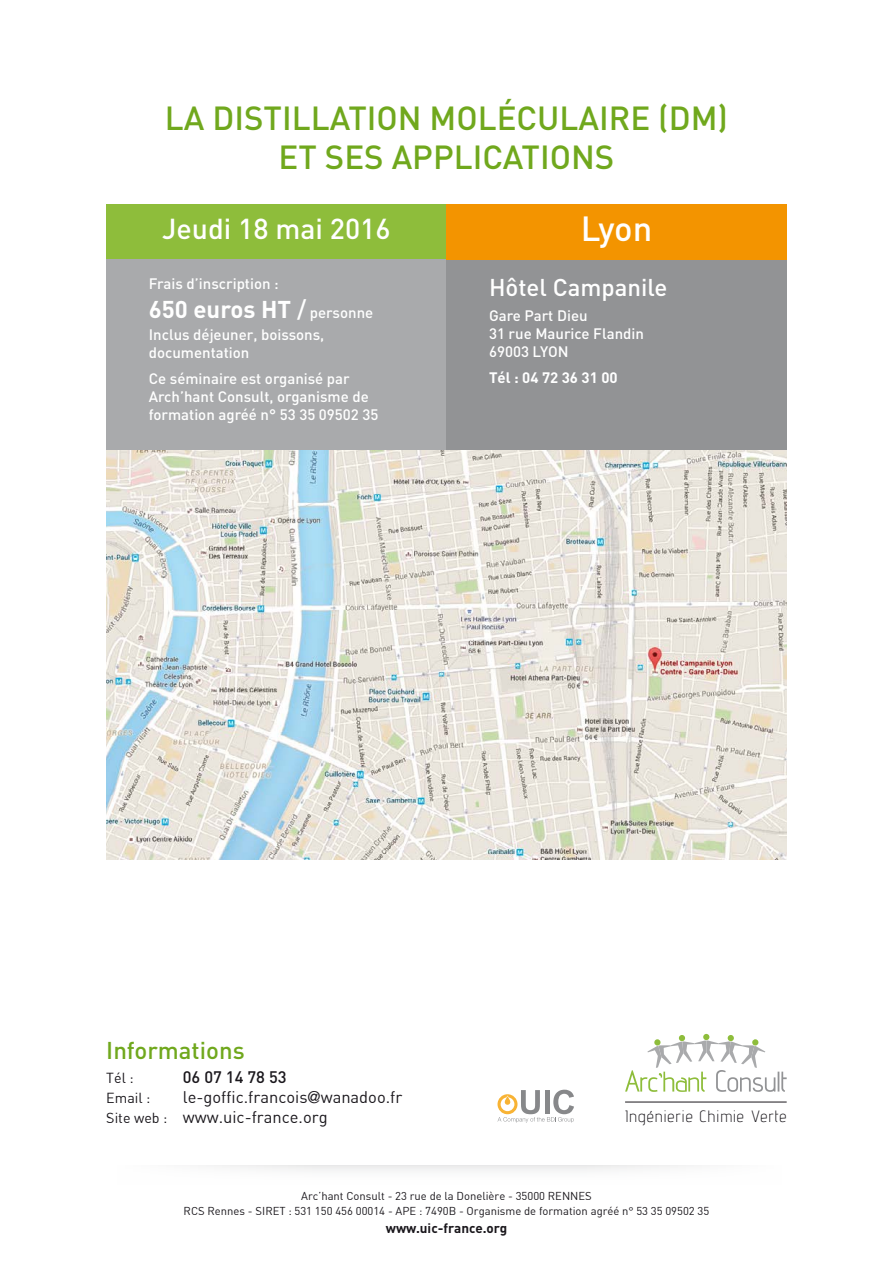
<style>
.page{position:relative;width:893px;height:1263px;background:#fff}
.page>*{position:absolute;margin:0;border:0;box-sizing:border-box;transform-origin:0 0}
.t1{font:500 34.5px "DIN";color:#fff}
.t2{font:500 33px/39px "DIN";color:#70a81d;text-align:center}
.t3{font:500 28.5px "DIN";color:#fff}
.t4{font:700 24px "DIN";color:#fff}
.t5{font:500 24px "DIN";color:#fff}
.t6{font:500 24px "DIN";color:#70a81d}
.t7{font:16.5px/19.8px "DIN";color:#1a171c}
.t8{font:500 16.5px "DIN";color:#1a171c}
.t9{font:300 16.35px "Advent Pro";letter-spacing:.045em;color:#1a171c}
.t10{font:500 15px/18px "DIN";color:#fff}
.t11{font:700 15px "DIN";color:#fff}
.t12{font:14.25px "DIN";color:#1a171c}
.t13{font:700 13.5px "DIN";color:#1a171c}
.t14{font:11.25px/15px "DIN";color:#1a171c;text-align:center}
.s1{font-weight:500}
.s2{font-weight:500;font-size:15px}
.s3{font-family:"Helvetica Neue LT Std"}
.s4{font-size:14.25px}
</style>
<div class="page">
<div style="left:106px;top:204px;width:340px;height:55px;background:#8ebd3b"></div>
<div style="left:106px;top:259px;width:340px;height:192px;background:#a9aaac"></div>
<div style="left:446px;top:259px;width:341px;height:192px;background:#929395"></div>
<div style="left:446px;top:204px;width:341px;height:55px;background:#f39400"></div>
<img style="left:106px;top:451px;width:681px;height:408px">
<svg style="left:625px;top:1033px;width:162px;height:59px"></svg>
<hr style="left:625px;top:1102px;width:162px;height:1px;background:#1a171c">
<svg style="left:497px;top:1090px;width:77px;height:33px"></svg>
<h2 class="t2" style="left:165px;top:97px;width:565px">LA DISTILLATION MOLÉCULAIRE (DM)<br>ET SES APPLICATIONS</h2>
<h3 class="t3" style="left:162px;top:210px;width:230px">Jeudi 18 mai 2016</h3>
<p class="t10" style="left:149px;top:274px;width:131px">Frais d’inscription :</p>
<h3 class="t4" style="left:149px;top:293px;width:226px">650 euros HT <span class="s1">/</span> <span class="s2">personne</span></h3>
<p class="t10" style="left:149px;top:325px;width:177px">Inclus déjeuner, boissons, documentation</p>
<p class="t10" style="left:149px;top:369px;width:231px">Ce séminaire est organisé par<br>Arch’hant Consult, organisme de formation agréé n° 53 35 09502 35</p>
<h1 class="t1" style="left:581px;top:206px;width:73px">Lyon</h1>
<h3 class="t5" style="left:489px;top:272px;width:180px">Hôtel Campanile</h3>
<p class="t10" style="left:489px;top:306px;width:156px">Gare Part Dieu<br>31 rue Maurice Flandin<br>69003 LYON</p>
<p class="t11" style="left:489px;top:368px;width:130px">Tél : 04 72 36 31 00</p>
<h3 class="t6" style="left:106px;top:1035px;width:140px">Informations</h3>
<p class="t12" style="left:106px;top:1069px;width:29px">Tél :</p>
<p class="t8" style="left:183px;top:1066px;width:105px">06 07 14 78 53</p>
<p class="t12" style="left:106px;top:1089px;width:46px">Email :</p>
<p class="t7" style="left:106px;top:1087px;width:298px;text-indent:77px">le-goffic.francois<span class="s3">@</span>wanadoo.fr<br><span class="s4">Site web :</span> www.uic-france.org</p>
<p class="t9" style="left:625px;top:1106px;width:163px">Ingénierie Chimie Verte</p>
<p class="t14" style="left:184px;top:1188px;width:527px">Arc’hant Consult - 23 rue de la Donelière - 35000 RENNES<br>RCS Rennes - SIRET : 531 150 456 00014 - APE : 7490B - Organisme de formation agréé n° 53 35 09502 35</p>
<p class="t13" style="left:386px;top:1219px;width:123px">www.uic-france.org</p>
</div>
